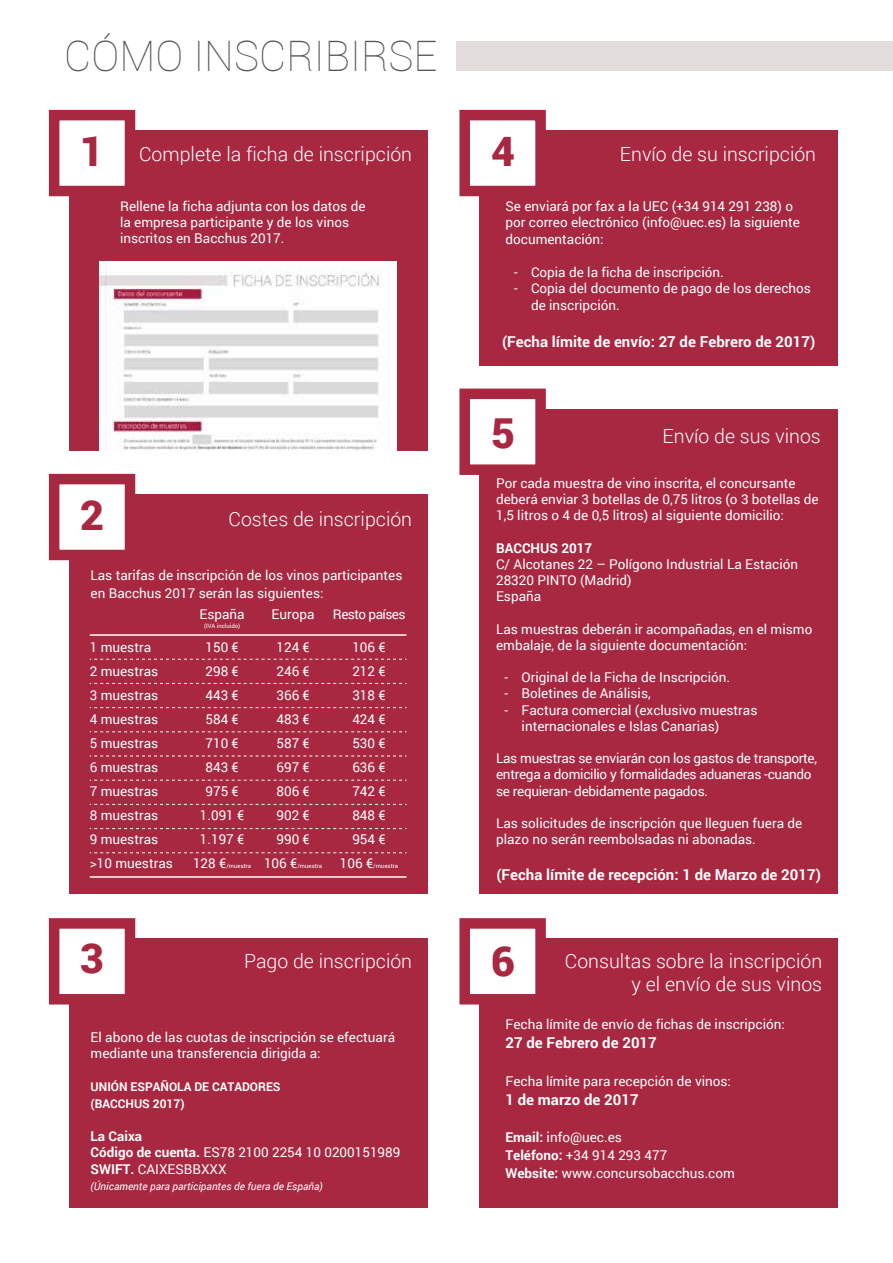
<style>
.page{position:relative;width:893px;height:1263px;background:#fff}
.page>*{position:absolute;margin:0;border:0;box-sizing:border-box;transform-origin:0 0}
.t1{font:100 42px "Roboto";color:#575756}
.t2{font:900 41.25px "Roboto";color:#a82741}
.t3{font:300 19.5px/23.4px "Roboto";color:#fff;text-align:right}
.t4{font:700 15px "Roboto";color:#fff}
.t5{font:13.5px/16.2px "Roboto";color:#fff}
.t6{font:13.5px/16.2px "Roboto";letter-spacing:-.02em;color:#fff}
.t7{font:700 13.5px "Roboto";color:#fff}
.t8{font:13.5px "Roboto";letter-spacing:-.04em;color:#fff}
.t9{font:700 12px/16.5px "Roboto";color:#fff}
.t10{font:italic 10.5px "Roboto";color:#fff}
.t11{font:6px "Roboto";color:#fff}
.s1{font-weight:700}
</style>
<div class="page">
<div style="left:69px;top:130px;width:358px;height:320px;background:#a82741"></div>
<img style="left:99px;top:261px;width:298px;height:189px">
<div style="left:49px;top:110px;width:86px;height:86px;background:#fff;border:10px solid #a82741"></div>
<div style="left:69px;top:494px;width:358px;height:400px;background:#a82741"></div>
<div style="left:69px;top:938px;width:358px;height:270px;background:#a82741"></div>
<div style="left:480px;top:938px;width:358px;height:270px;background:#a82741"></div>
<div style="left:480px;top:409px;width:358px;height:485px;background:#a82741"></div>
<div style="left:480px;top:130px;width:358px;height:235px;background:#a82741"></div>
<div style="left:49px;top:474px;width:86px;height:86px;background:#fff;border:10px solid #a82741"></div>
<div style="left:49px;top:918px;width:86px;height:86px;background:#fff;border:10px solid #a82741"></div>
<div style="left:459px;top:110px;width:87px;height:86px;background:#fff;border:10px solid #a82741"></div>
<div style="left:459px;top:389px;width:87px;height:86px;background:#fff;border:10px solid #a82741"></div>
<div style="left:459px;top:918px;width:87px;height:86px;background:#fff;border:10px solid #a82741"></div>
<hr style="left:90px;top:634px;width:317px;height:2px;background:#fff">
<svg style="left:90px;top:659px;width:317px;height:1px"></svg>
<svg style="left:90px;top:683px;width:317px;height:1px"></svg>
<svg style="left:90px;top:707px;width:317px;height:1px"></svg>
<svg style="left:90px;top:731px;width:317px;height:1px"></svg>
<svg style="left:90px;top:756px;width:317px;height:1px"></svg>
<svg style="left:90px;top:780px;width:317px;height:1px"></svg>
<svg style="left:90px;top:804px;width:317px;height:1px"></svg>
<svg style="left:90px;top:828px;width:317px;height:1px"></svg>
<svg style="left:90px;top:852px;width:317px;height:1px"></svg>
<hr style="left:90px;top:876px;width:317px;height:2px;background:#fff">
<div style="left:457px;top:41px;width:436px;height:30px;background:#e3ddde"></div>
<h1 class="t1" style="left:64px;top:33px;width:375px">CÓMO INSCRIBIRSE</h1>
<h2 class="t2" style="left:80px;top:127px;width:25px">1</h2>
<h2 class="t2" style="left:491px;top:127px;width:25px">4</h2>
<h3 class="t3" style="left:139px;top:142px;width:275px">Complete la ficha de inscripción</h3>
<h3 class="t3" style="left:620px;top:142px;width:198px">Envío de su inscripción</h3>
<p class="t5" style="left:120px;top:198px;width:247px">Rellene la ficha adjunta con los datos de la empresa participante y de los vinos inscritos en Bacchus 2017.</p>
<p class="t5" style="left:505px;top:198px;width:296px">Se enviará por fax a la UEC (+34 914 291 238) o por correo electrónico (info@uec.es) la siguiente documentación:</p>
<p class="t5" style="left:514px;top:264px;width:211px">- Copia de la ficha de inscripción.</p>
<p class="t5" style="left:531px;top:280px;width:281px;text-indent:-17px">- Copia del documento de pago de los derechos de inscripción.</p>
<h2 class="t2" style="left:80px;top:491px;width:25px">2</h2>
<h3 class="t3" style="left:229px;top:507px;width:185px">Costes de inscripción</h3>
<p class="t5" style="left:91px;top:567px;width:313px;line-height:18px">Las tarifas de inscripción de los vinos participantes en Bacchus 2017 serán las siguientes:</p>
<p class="t5" style="left:200px;top:606px;width:47px">España</p>
<p class="t5" style="left:272px;top:606px;width:44px">Europa</p>
<p class="t8" style="left:333px;top:606px;width:74px">Resto países</p>
<p class="t11" style="left:204px;top:622px;width:38px">(IVA incluido)</p>
<p class="t5" style="left:90px;top:639px;width:63px">1 muestra</p>
<p class="t5" style="left:205px;top:639px;width:35px">150 €</p>
<p class="t5" style="left:276px;top:639px;width:35px">124 €</p>
<p class="t5" style="left:352px;top:639px;width:35px">106 €</p>
<p class="t5" style="left:90px;top:663px;width:70px">2 muestras</p>
<p class="t5" style="left:205px;top:663px;width:35px">298 €</p>
<p class="t5" style="left:276px;top:663px;width:35px">246 €</p>
<p class="t5" style="left:352px;top:663px;width:35px">212 €</p>
<p class="t5" style="left:90px;top:687px;width:70px">3 muestras</p>
<p class="t5" style="left:205px;top:687px;width:35px">443 €</p>
<p class="t5" style="left:276px;top:687px;width:35px">366 €</p>
<p class="t5" style="left:352px;top:687px;width:35px">318 €</p>
<p class="t5" style="left:90px;top:711px;width:70px">4 muestras</p>
<p class="t5" style="left:205px;top:711px;width:35px">584 €</p>
<p class="t5" style="left:276px;top:711px;width:35px">483 €</p>
<p class="t5" style="left:352px;top:711px;width:35px">424 €</p>
<p class="t5" style="left:90px;top:735px;width:70px">5 muestras</p>
<p class="t5" style="left:205px;top:735px;width:35px">710 €</p>
<p class="t5" style="left:276px;top:735px;width:35px">587 €</p>
<p class="t5" style="left:352px;top:735px;width:35px">530 €</p>
<p class="t5" style="left:90px;top:759px;width:70px">6 muestras</p>
<p class="t5" style="left:205px;top:759px;width:35px">843 €</p>
<p class="t5" style="left:276px;top:759px;width:35px">697 €</p>
<p class="t5" style="left:352px;top:759px;width:35px">636 €</p>
<p class="t5" style="left:90px;top:783px;width:70px">7 muestras</p>
<p class="t5" style="left:205px;top:783px;width:35px">975 €</p>
<p class="t5" style="left:276px;top:783px;width:35px">806 €</p>
<p class="t5" style="left:352px;top:783px;width:35px">742 €</p>
<p class="t5" style="left:90px;top:807px;width:70px">8 muestras</p>
<p class="t5" style="left:200px;top:807px;width:46px">1.091 €</p>
<p class="t5" style="left:276px;top:807px;width:35px">902 €</p>
<p class="t5" style="left:352px;top:807px;width:35px">848 €</p>
<p class="t5" style="left:90px;top:831px;width:70px">9 muestras</p>
<p class="t5" style="left:200px;top:831px;width:46px">1.197 €</p>
<p class="t5" style="left:276px;top:831px;width:35px">990 €</p>
<p class="t5" style="left:352px;top:831px;width:35px">954 €</p>
<p class="t5" style="left:90px;top:855px;width:85px">&gt;10 muestras</p>
<p class="t5" style="left:193px;top:855px;width:35px">128 €</p>
<p class="t11" style="left:226px;top:862px;width:26px">/muestra</p>
<p class="t5" style="left:264px;top:855px;width:35px">106 €</p>
<p class="t11" style="left:297px;top:862px;width:26px">/muestra</p>
<p class="t5" style="left:340px;top:855px;width:35px">106 €</p>
<p class="t11" style="left:373px;top:862px;width:26px">/muestra</p>
<p class="t4" style="left:502px;top:333px;width:315px">(Fecha límite de envío: 27 de Febrero de 2017)</p>
<h2 class="t2" style="left:491px;top:409px;width:25px">5</h2>
<h3 class="t3" style="left:663px;top:424px;width:160px">Envío de sus vinos</h3>
<p class="t5" style="left:496px;top:475px;width:324px">Por cada muestra de vino inscrita, el concursante deberá enviar 3 botellas de 0,75 litros (o 3 botellas de<br>1,5 litros o 4 de 0,5 litros) al siguiente domicilio:</p>
<p class="t7" style="left:496px;top:540px;width:98px">BACCHUS 2017</p>
<p class="t5" style="left:496px;top:556px;width:304px">C/ Alcotanes 22 – Polígono Industrial La Estación<br>28320 PINTO (Madrid)<br>España</p>
<p class="t5" style="left:496px;top:621px;width:318px">Las muestras deberán ir acompañadas, en el mismo embalaje, de la siguiente documentación:</p>
<p class="t5" style="left:505px;top:669px;width:227px">- Original de la Ficha de Inscripción.</p>
<p class="t5" style="left:505px;top:685px;width:148px">- Boletines de Análisis,</p>
<p class="t5" style="left:522px;top:702px;width:237px;text-indent:-17px">- Factura comercial (exclusivo muestras internacionales e Islas Canarias)</p>
<p class="t6" style="left:496px;top:750px;width:323px">Las muestras se enviarán con los gastos de transporte, entrega a domicilio y formalidades aduaneras -cuando se requieran- debidamente pagados.</p>
<p class="t5" style="left:496px;top:815px;width:308px">Las solicitudes de inscripción que lleguen fuera de plazo no serán reembolsadas ni abonadas.</p>
<p class="t4" style="left:496px;top:866px;width:326px">(Fecha límite de recepción: 1 de Marzo de 2017)</p>
<h2 class="t2" style="left:80px;top:934px;width:25px">3</h2>
<h2 class="t2" style="left:491px;top:937px;width:25px">6</h2>
<h3 class="t3" style="left:244px;top:949px;width:170px">Pago de inscripción</h3>
<h3 class="t3" style="left:565px;top:949px;width:259px">Consultas sobre la inscripción y el envío de sus vinos</h3>
<p class="t5" style="left:91px;top:1028px;width:306px">El abono de las cuotas de inscripción se efectuará mediante una transferencia dirigida a:</p>
<p class="t9" style="left:91px;top:1078px;width:191px">UNIÓN ESPAÑOLA DE CATADORES (BACCHUS 2017)</p>
<p class="t5" style="left:91px;top:1127px;width:311px"><span class="s1">La Caixa<br>Código de cuenta.</span> ES78 2100 2254 10 0200151989<br><span class="s1">SWIFT.</span> CAIXESBBXXX</p>
<p class="t10" style="left:91px;top:1180px;width:234px">(Únicamente para participantes de fuera de España)</p>
<p class="t5" style="left:505px;top:1016px;width:281px">Fecha límite de envío de fichas de inscripción:</p>
<p class="t4" style="left:505px;top:1034px;width:153px">27 de Febrero de 2017</p>
<p class="t5" style="left:505px;top:1073px;width:227px">Fecha límite para recepción de vinos:</p>
<p class="t4" style="left:505px;top:1091px;width:135px">1 de marzo de 2017</p>
<p class="t5" style="left:505px;top:1129px;width:231px;line-height:17.7px"><span class="s1">Email:</span> info@uec.es<br><span class="s1">Teléfono:</span> +34 914 293 477<br><span class="s1">Website:</span> www.concursobacchus.com</p>
</div>
